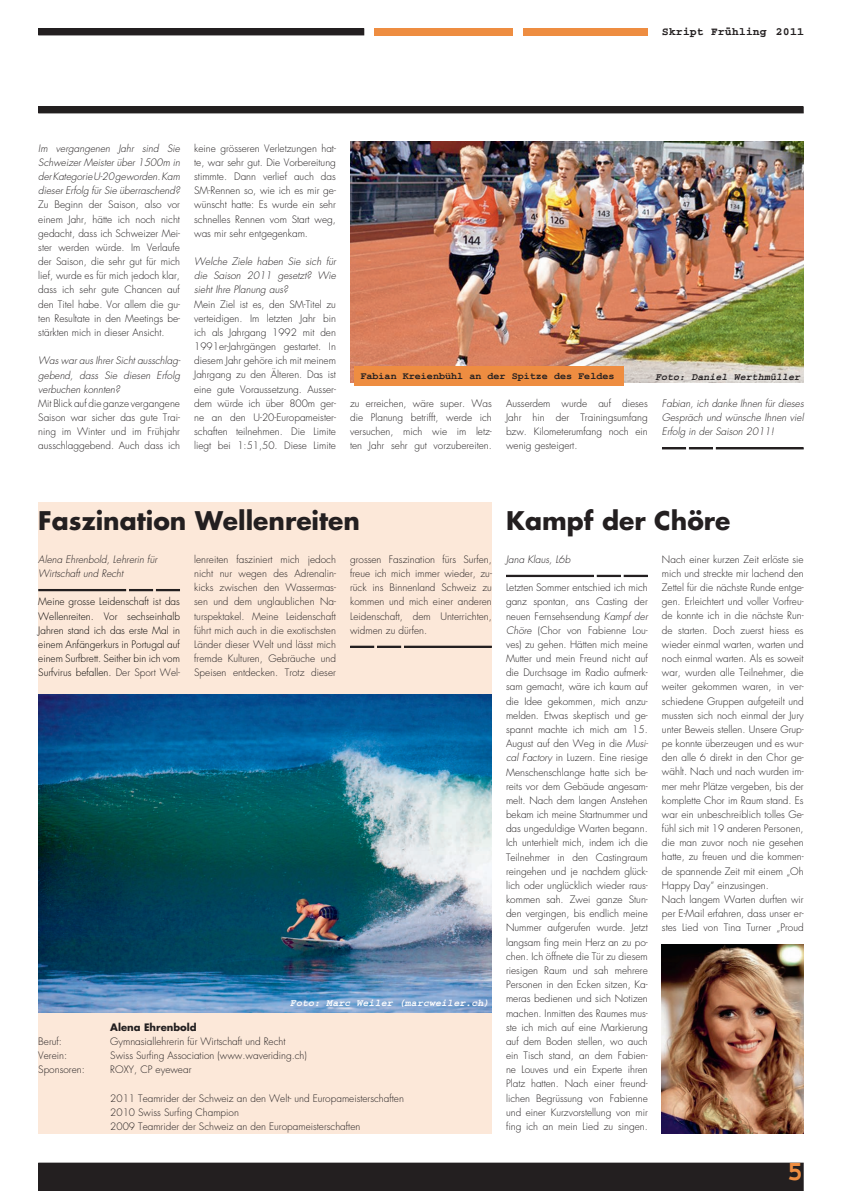
<style>
.page{position:relative;width:842px;height:1191px;background:#fff}
.page>*{position:absolute;margin:0;border:0;box-sizing:border-box;transform-origin:0 0}
.t1{font:700 28px "Courier HP";color:#ee8d41}
.t2{font:700 25px "Futura";color:#231f20}
.t3{font:700 11px "Courier HP";color:#231f20;scale:1.06 1}
.t4{font:300 10px/14.2px "Futura";color:#231f20;text-align:justify}
.t5{font:italic 300 10px/14.2px "Futura";color:#231f20;text-align:justify}
.t6{font:300 10px/14.2px "Futura";color:#000;text-align:justify}
.t7{font:700 10px "Courier New";letter-spacing:.005em;color:#231f20}
.t8{font:italic 700 10px "Courier";letter-spacing:.005em;color:#fff}
.t9{font:italic 700 10px "Courier";letter-spacing:.005em;color:#231f20}
.t10{font:700 10px "Futura";color:#231f20}
.s1{color:#231f20}
.s2{font-style:italic}
</style>
<div class="page">
<img style="left:38px;top:694px;width:454px;height:319px">
<img style="left:350px;top:142px;width:454px;height:241px">
<div style="left:506px;top:575px;width:88px;height:2px;border:1px solid #231f20"></div>
<div style="left:597px;top:575px;width:24px;height:2px;border:1px solid #231f20"></div>
<svg style="left:597px;top:575px;width:27px;height:1px"></svg>
<div style="left:624px;top:575px;width:24px;height:2px;border:1px solid #231f20"></div>
<div style="left:38px;top:502px;width:454px;height:191px;background:#fce8d9"></div>
<div style="left:38px;top:589px;width:88px;height:2px;border:1px solid #231f20"></div>
<div style="left:129px;top:589px;width:24px;height:2px;border:1px solid #231f20"></div>
<div style="left:156px;top:589px;width:24px;height:2px;border:1px solid #231f20"></div>
<div style="left:404px;top:645px;width:88px;height:3px;border:1px solid #231f20"></div>
<div style="left:377px;top:645px;width:24px;height:3px;border:1px solid #231f20"></div>
<svg style="left:374px;top:646px;width:27px;height:1px"></svg>
<div style="left:350px;top:645px;width:24px;height:3px;border:1px solid #231f20"></div>
<div style="left:38px;top:1013px;width:454px;height:121px;background:#fce8d9"></div>
<img style="left:662px;top:944px;width:142px;height:189px">
<div style="left:716px;top:447px;width:88px;height:2px;border:1px solid #231f20"></div>
<div style="left:689px;top:447px;width:24px;height:2px;border:1px solid #231f20"></div>
<svg style="left:686px;top:448px;width:26px;height:1px"></svg>
<div style="left:662px;top:447px;width:24px;height:2px;border:1px solid #231f20"></div>
<div style="left:354px;top:366px;width:270px;height:20px;background:#ee8d41"></div>
<div style="left:38px;top:1162px;width:766px;height:29px;background:#231f20"></div>
<div style="left:39px;top:29px;width:325px;height:6px;background:#231f20"></div>
<div style="left:38px;top:28px;width:326px;height:7px;border:1px solid #231f20"></div>
<div style="left:523px;top:28px;width:125px;height:7px;background:#ee8d41"></div>
<div style="left:374px;top:28px;width:139px;height:7px;background:#ee8d41"></div>
<div style="left:39px;top:107px;width:764px;height:6px;background:#231f20"></div>
<div style="left:38px;top:106px;width:766px;height:7px;border:1px solid #231f20"></div>
<p class="t3" style="left:662px;top:26px;width:135px">Skript Frühling 2011</p>
<p class="t5" style="left:38px;top:141px;width:143px">Im vergangenen Jahr sind Sie Schweizer Meister über 1500m in der Kategorie U-20 geworden. Kam dieser Erfolg für Sie überraschend?</p>
<p class="t4" style="left:38px;top:198px;width:143px">Zu Beginn der Saison, also vor einem Jahr, hätte ich noch nicht gedacht, dass ich Schweizer Mei&shy;ster werden würde. Im Verlaufe der Saison, die sehr gut für mich lief, wurde es für mich jedoch klar, dass ich sehr gute Chancen auf den Titel habe. Vor allem die gu&shy;ten Resultate in den Meetings be&shy;stärkten mich in dieser Ansicht.</p>
<p class="t5" style="left:38px;top:354px;width:143px">Was war aus Ihrer Sicht ausschlag&shy;gebend, dass Sie diesen Erfolg verbuchen konnten?</p>
<p class="t4" style="left:38px;top:396px;width:143px">Mit Blick auf die ganze vergangene Saison war sicher das gute Trai&shy;ning im Winter und im Frühjahr ausschlaggebend. Auch dass ich</p>
<p class="t4" style="left:194px;top:141px;width:143px">keine grösseren Verletzungen hat&shy;te, war sehr gut. Die Vorbereitung stimmte. Dann verlief auch das SM-Rennen so, wie ich es mir ge&shy;wünscht hatte: Es wurde ein sehr schnelles Rennen vom Start weg, was mir sehr entgegenkam.</p>
<p class="t5" style="left:194px;top:254px;width:143px">Welche Ziele haben Sie sich für die Saison 2011 gesetzt? Wie sieht Ihre Planung aus?</p>
<p class="t4" style="left:194px;top:297px;width:143px">Mein Ziel ist es, den SM-Titel zu verteidigen. Im letzten Jahr bin ich als Jahrgang 1992 mit den 1991er-Jahrgängen gestartet. In diesem Jahr gehöre ich mit meinem Jahrgang zu den Älteren. Das ist eine gute Voraussetzung. Ausser&shy;dem würde ich über 800m ger&shy;ne an den U-20-Europameister&shy;schaften teilnehmen. Die Limite liegt bei 1:51,50. Diese Limite</p>
<p class="t7" style="left:360px;top:369px;width:256px">Fabian Kreienbühl an der Spitze des Feldes</p>
<p class="t9" style="left:655px;top:372px;width:147px">Foto: Daniel Werthmüller</p>
<p class="t4" style="left:350px;top:396px;width:143px">zu erreichen, wäre super. Was die Planung betrifft, werde ich versuchen, mich wie im letz&shy;ten Jahr sehr gut vorzubereiten.</p>
<p class="t4" style="left:506px;top:396px;width:143px">Ausserdem wurde auf dieses Jahr hin der Trainingsumfang bzw. Kilometerumfang noch ein wenig gesteigert.</p>
<p class="t5" style="left:662px;top:396px;width:143px">Fabian, ich danke Ihnen für dieses Gespräch und wünsche Ihnen viel Erfolg in der Saison 2011!</p>
<h2 class="t2" style="left:38px;top:504px;width:323px">Faszination Wellenreiten</h2>
<p class="t5" style="left:38px;top:552px;width:120px">Alena Ehrenbold, Lehrerin für<br>Wirtschaft und Recht</p>
<p class="t6" style="left:38px;top:595px;width:143px">Meine grosse Leidenschaft ist das Wellenreiten. Vor sechseinhalb Jahren stand ich das erste Mal in einem Anfängerkurs in Portugal auf einem Surfbrett. Seither bin ich vom Surfvirus befallen. <span class="s1">Der Sport Wel-</span></p>
<p class="t4" style="left:194px;top:552px;width:143px">lenreiten fasziniert mich jedoch nicht nur wegen des Adrenalin&shy;kicks zwischen den Wassermas&shy;sen und dem unglaublichen Na&shy;turspektakel. Meine Leidenschaft führt mich auch in die exotischsten Länder dieser Welt und lässt mich fremde Kulturen, Gebräuche und Speisen entdecken. Trotz dieser</p>
<p class="t4" style="left:350px;top:552px;width:143px">grossen Faszination fürs Surfen, freue ich mich immer wieder, zu&shy;rück ins Binnenland Schweiz zu kommen und mich einer anderen Leidenschaft, dem Unterrichten, widmen zu dürfen.</p>
<p class="t8" style="left:290px;top:997px;width:201px">Foto: Marc Weiler (marcweiler.ch)</p>
<p class="t10" style="left:110px;top:1020px;width:88px">Alena Ehrenbold</p>
<p class="t4" style="left:38px;top:1034px;width:25px">Beruf:</p>
<p class="t4" style="left:110px;top:1034px;width:177px">Gymnasiallehrerin für Wirtschaft und Recht</p>
<p class="t4" style="left:38px;top:1048px;width:30px">Verein:</p>
<p class="t4" style="left:110px;top:1048px;width:198px">Swiss Surfing Association (www.waveriding.ch)</p>
<p class="t4" style="left:38px;top:1062px;width:48px">Sponsoren:</p>
<p class="t4" style="left:110px;top:1062px;width:83px">ROXY, CP eyewear</p>
<p class="t4" style="left:110px;top:1091px;width:295px;text-align:left">2011 Teamrider der Schweiz an den Welt- und Europameisterschaften<br>2010 Swiss Surfing Champion<br>2009 Teamrider der Schweiz an den Europameisterschaften</p>
<h2 class="t2" style="left:506px;top:504px;width:226px">Kampf der Chöre</h2>
<p class="t5" style="left:506px;top:552px;width:66px">Jana Klaus, L6b</p>
<p class="t4" style="left:506px;top:580px;width:144px">Letzten Sommer entschied ich mich ganz spontan, ans Casting der neuen Fernsehsendung <span class="s2">Kampf der Chöre</span> (Chor von Fabienne Lou&shy;ves) zu gehen. Hätten mich meine Mutter und mein Freund nicht auf die Durchsage im Radio aufmerk&shy;sam gemacht, wäre ich kaum auf die Idee gekommen, mich anzu&shy;melden. Etwas skeptisch und ge&shy;spannt machte ich mich am 15.<br>August auf den Weg in die <span class="s2">Musi&shy;cal Factory</span> in Luzern. Eine riesige Menschenschlange hatte sich be&shy;reits vor dem Gebäude angesam&shy;melt. Nach dem langen Anstehen bekam ich meine Startnummer und das ungeduldige Warten begann.<br>Ich unterhielt mich, indem ich die Teilnehmer in den Castingraum reingehen und je nachdem glück&shy;lich oder unglücklich wieder raus&shy;kommen sah. Zwei ganze Stun&shy;den vergingen, bis endlich meine Nummer aufgerufen wurde. Jetzt langsam fing mein Herz an zu po&shy;chen. Ich öffnete die Tür zu diesem riesigen Raum und sah mehrere Personen in den Ecken sitzen, Ka&shy;meras bedienen und sich Notizen machen. Inmitten des Raumes mus&shy;ste ich mich auf eine Markierung auf dem Boden stellen, wo auch ein Tisch stand, an dem Fabien&shy;ne Louves und ein Experte ihren Platz hatten. Nach einer freund&shy;lichen Begrüssung von Fabienne und einer Kurzvorstellung von mir fing ich an mein Lied zu singen.</p>
<p class="t4" style="left:662px;top:552px;width:143px;text-align:left">Nach einer kurzen Zeit erlöste sie mich und streckte mir lachend den<br>Zettel für die nächste Runde entge&shy;gen. Erleichtert und voller Vorfreu&shy;de konnte ich in die nächste Run&shy;de starten. Doch zuerst hiess es wieder einmal warten, warten und noch einmal warten. Als es soweit war, wurden alle Teilnehmer, die weiter gekommen waren, in ver&shy;schiedene Gruppen aufgeteilt und mussten sich noch einmal der Jury unter Beweis stellen. Unsere Grup&shy;pe konnte überzeugen und es wur&shy;den alle 6 direkt in den Chor ge&shy;wählt. Nach und nach wurden im&shy;mer mehr Plätze vergeben, bis der komplette Chor im Raum stand. Es war ein unbeschreiblich tolles Ge&shy;fühl sich mit 19 anderen Personen, die man zuvor noch nie gesehen hatte, zu freuen und die kommen&shy;de spannende Zeit mit einem „Oh<br>Happy Day“ einzusingen.<br>Nach langem Warten durften wir per E-Mail erfahren, dass unser er&shy;stes Lied von Tina Turner „Proud</p>
<h1 class="t1" style="left:787px;top:1155px;width:18px">5</h1>
</div>
